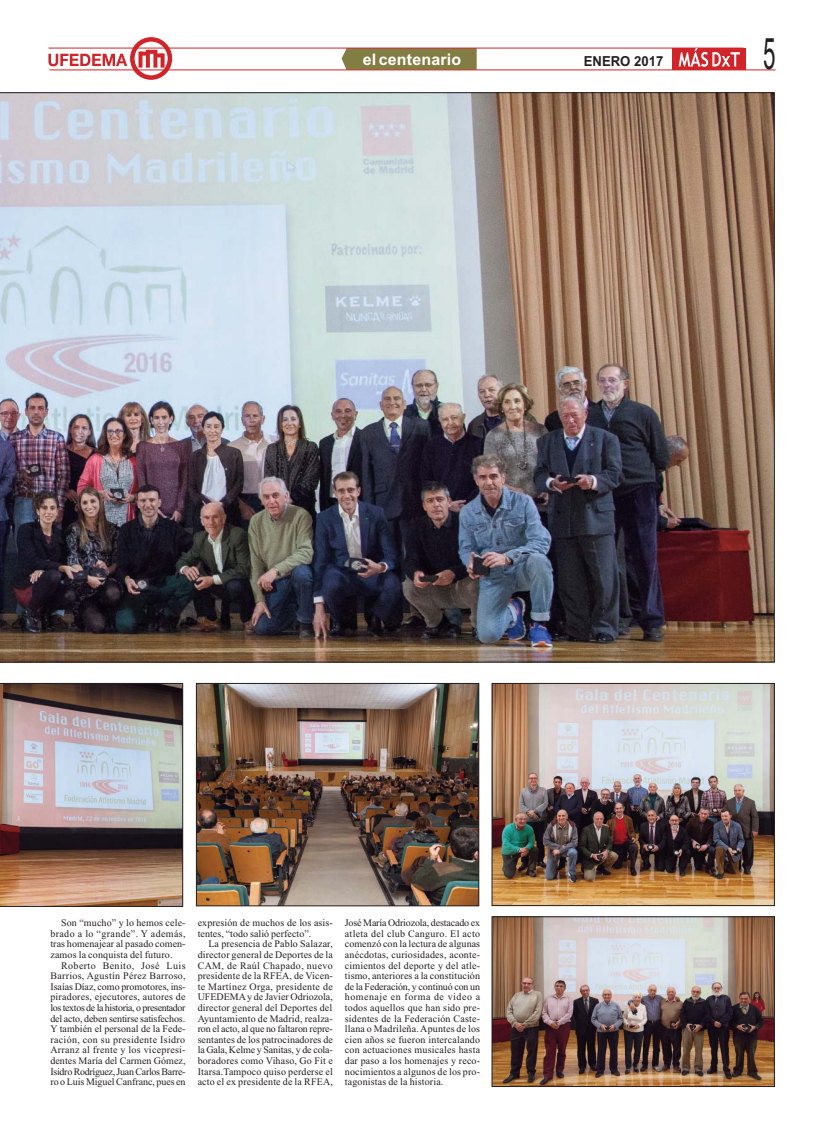
<style>
.page{position:relative;width:823px;height:1134px;background:#fff}
.page>*{position:absolute;margin:0;border:0;box-sizing:border-box;transform-origin:0 0}
.t1{font:43.5px "Arial Narrow";color:#231f20;scale:.63 1}
.t2{font:700 16px "Arial";letter-spacing:.01em;color:#fff}
.t3{font:700 13.8px "Arial";color:#231f20;scale:.95 1}
.t4{font:10px/10.6px "Times New Roman";letter-spacing:.015em;color:#231f20;text-align:justify}
.t5{font:10px "Times New Roman";letter-spacing:-.01em;color:#231f20}
.t6{font:10px "Times New Roman";letter-spacing:-.005em;color:#231f20}
.t7{font:10px "Times New Roman";letter-spacing:.035em;color:#231f20}
.t8{font:10px "Times New Roman";letter-spacing:-.035em;color:#231f20}
.t9{font:10px "Times New Roman";letter-spacing:-.015em;color:#231f20}
.t10{font:10px "Times New Roman";letter-spacing:-.03em;color:#231f20}
.t11{font:10px "Times New Roman";letter-spacing:.04em;color:#231f20}
</style>
<div class="page">
<img style="left:493px;top:685px;width:279px;height:219px">
<div style="left:491px;top:683px;width:283px;height:223px;border:1px solid #231f20"></div>
<img style="left:198px;top:685px;width:278px;height:219px">
<div style="left:196px;top:683px;width:282px;height:223px;border:1px solid #231f20"></div>
<img style="left:0;top:683px;width:183px;height:223px">
<img style="left:0;top:93px;width:774px;height:569px">
<img style="left:493px;top:919px;width:279px;height:166px">
<div style="left:491px;top:917px;width:283px;height:170px;border:1px solid #231f20"></div>
<svg style="left:341px;top:49px;width:135px;height:21px;background:#877d46"></svg>
<hr style="left:48px;top:48px;width:695px;height:1px;background:#d22329">
<hr style="left:49px;top:70px;width:726px;height:1px;background:#d22329">
<svg style="left:48px;top:37px;width:124px;height:43px"></svg>
<div style="left:671px;top:48px;width:73px;height:22px;background:#d22329"></div>
<svg style="left:678px;top:48px;width:61px;height:19px"></svg>
<p class="t2" style="left:362px;top:50px;width:100px">el centenario</p>
<p class="t3" style="left:583px;top:53px;width:85px">ENERO 2017</p>
<p class="t1" style="left:762px;top:28px;width:21px">5</p>
<p class="t4" style="left:61px;top:918px;width:126px">Son “mucho” y lo hemos cele-</p>
<p class="t7" style="left:50px;top:930px;width:137px">brado a lo “grande”. Y además,</p>
<p class="t4" style="left:50px;top:940px;width:137px">tras homenajear al pasado comen-</p>
<p class="t4" style="left:50px;top:950px;width:124px">zamos la conquista del futuro.</p>
<p class="t11" style="left:61px;top:962px;width:126px">Roberto Benito, José Luis</p>
<p class="t4" style="left:50px;top:971px;width:137px">Barrios, Agustín Pérez Barroso,</p>
<p class="t6" style="left:50px;top:983px;width:137px">Isaías Díaz, como promotores, ins-</p>
<p class="t4" style="left:50px;top:993px;width:137px">piradores, ejecutores, autores de</p>
<p class="t8" style="left:50px;top:1004px;width:137px">los textos de la historia, o presentador</p>
<p class="t9" style="left:50px;top:1015px;width:136px">del acto, deben sentirse satisfechos.</p>
<p class="t4" style="left:50px;top:1024px;width:137px">Y también el personal de la Fede-</p>
<p class="t4" style="left:50px;top:1035px;width:136px">ración, con su presidente Isidro</p>
<p class="t4" style="left:50px;top:1046px;width:137px">Arranz al frente y los vicepresi-</p>
<p class="t4" style="left:50px;top:1056px;width:137px">dentes María del Carmen Gómez,</p>
<p class="t10" style="left:50px;top:1068px;width:137px">Isidro Rodríguez, Juan Carlos Barre-</p>
<p class="t6" style="left:50px;top:1078px;width:137px">ro o Luis Miguel Canfranc, pues en</p>
<p class="t4" style="left:197px;top:918px;width:137px">expresión de muchos de los asis-</p>
<p class="t4" style="left:197px;top:929px;width:115px">tentes, “todo salió perfecto”.</p>
<p class="t4" style="left:208px;top:940px;width:126px">La presencia de Pablo Salazar,</p>
<p class="t4" style="left:197px;top:950px;width:137px">director general de Deportes de la</p>
<p class="t7" style="left:197px;top:962px;width:137px">CAM, de Raúl Chapado, nuevo</p>
<p class="t4" style="left:197px;top:971px;width:137px">presidente de la RFEA, de Vicen-</p>
<p class="t4" style="left:197px;top:982px;width:137px">te Martínez Orga, presidente de</p>
<p class="t4" style="left:197px;top:993px;width:137px">UFEDEMA y de Javier Odriozola,</p>
<p class="t4" style="left:197px;top:1003px;width:136px">director general del Deportes del</p>
<p class="t4" style="left:197px;top:1014px;width:137px">Ayuntamiento de Madrid, realza-</p>
<p class="t5" style="left:197px;top:1025px;width:137px">ron el acto, al que no faltaron repre-</p>
<p class="t4" style="left:197px;top:1035px;width:137px">sentantes de los patrocinadores de</p>
<p class="t5" style="left:197px;top:1046px;width:137px">la Gala, Kelme y Sanitas, y de cola-</p>
<p class="t4" style="left:197px;top:1056px;width:137px">boradores como Vihaso, Go Fit e</p>
<p class="t4" style="left:197px;top:1067px;width:137px">Itarsa.Tampoco quiso perderse el</p>
<p class="t4" style="left:197px;top:1077px;width:137px">acto el ex presidente de la RFEA,</p>
<p class="t4" style="left:345px;top:918px;width:137px">José María Odriozola, destacado ex atleta del club Canguro. El acto comenzó con la lectura de algunas anécdotas, curiosidades, aconte&shy;cimientos del deporte y del atle&shy;tismo, anteriores a la constitución de la Federación, y continuó con un homenaje en forma de video a todos aquellos que han sido pre&shy;sidentes de la Federación Caste&shy;llana o Madrileña. Apuntes de los cien años se fueron intercalando con actuaciones musicales hasta dar paso a los homenajes y reco&shy;nocimientos a algunos de los pro&shy;tagonistas de la historia.</p>
</div>
